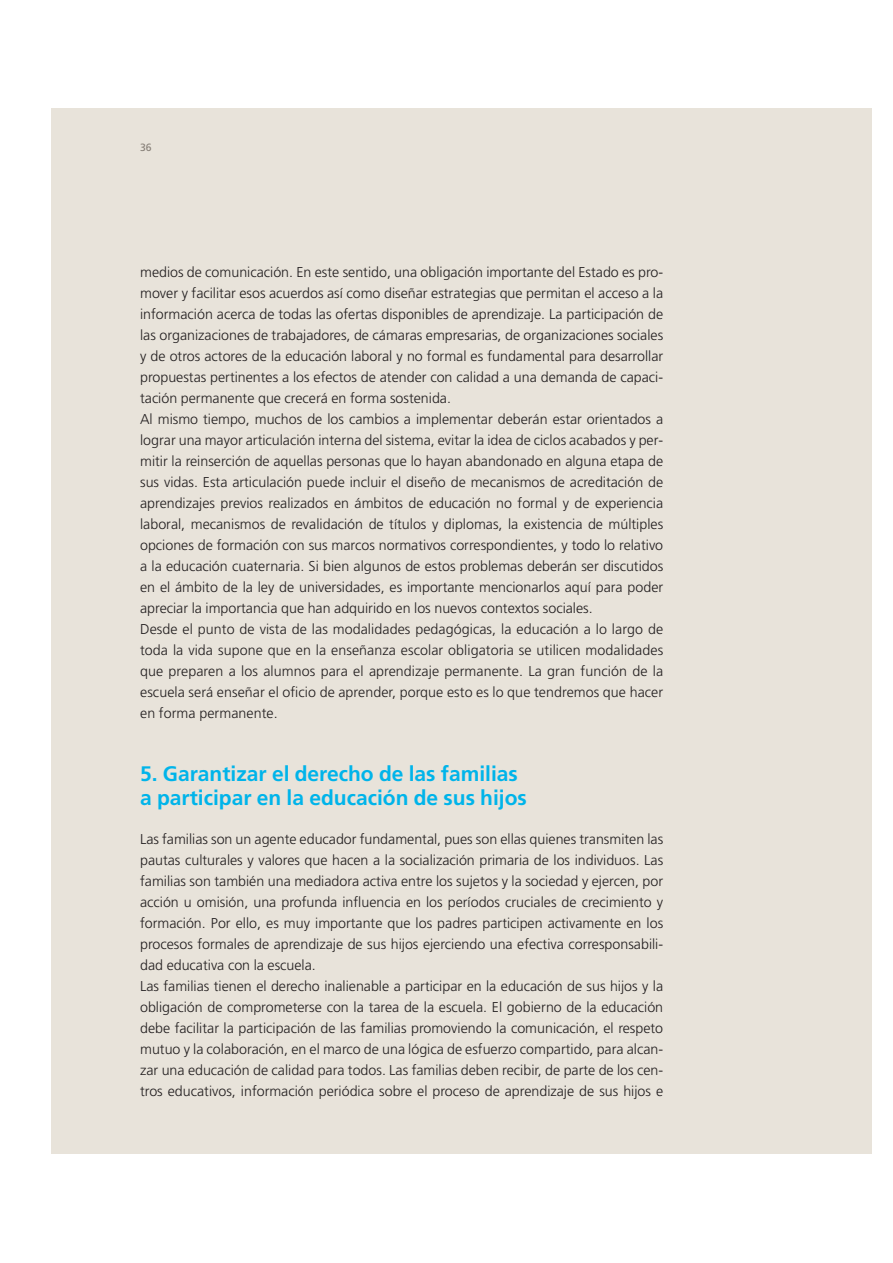
<style>
.page{position:relative;width:893px;height:1263px;background:#fff}
.page>*{position:absolute;margin:0;border:0;box-sizing:border-box;transform-origin:0 0}
.t1{font:700 21px/24px "Frutiger";color:#00b4ea}
.t2{font:300 14.25px/21px "Frutiger";color:#231f20}
.t3{font:10.5px "Frutiger";color:#857e76}
</style>
<div class="page">
<div style="left:51px;top:109px;width:820px;height:1045px;background:#e8e3da"></div>
<p class="t3" style="left:140px;top:143px;width:13px">36</p>
<p class="t2" style="left:140px;top:262px;width:525px">medios de comunicación. En este sentido, una obligación importante del Estado es pro&shy;mover y facilitar esos acuerdos así como diseñar estrategias que permitan el acceso a la información acerca de todas las ofertas disponibles de aprendizaje. La participación de las organizaciones de trabajadores, de cámaras empresarias, de organizaciones sociales y de otros actores de la educación laboral y no formal es fundamental para desarrollar propuestas pertinentes a los efectos de atender con calidad a una demanda de capaci&shy;tación permanente que crecerá en forma sostenida.<br>Al mismo tiempo, muchos de los cambios a implementar deberán estar orientados a lograr una mayor articulación interna del sistema, evitar la idea de ciclos acabados y per&shy;mitir la reinserción de aquellas personas que lo hayan abandonado en alguna etapa de sus vidas. Esta articulación puede incluir el diseño de mecanismos de acreditación de aprendizajes previos realizados en ámbitos de educación no formal y de experiencia laboral, mecanismos de revalidación de títulos y diplomas, la existencia de múltiples opciones de formación con sus marcos normativos correspondientes, y todo lo relativo a la educación cuaternaria. Si bien algunos de estos problemas deberán ser discutidos en el ámbito de la ley de universidades, es importante mencionarlos aquí para poder apreciar la importancia que han adquirido en los nuevos contextos sociales.<br>Desde el punto de vista de las modalidades pedagógicas, la educación a lo largo de toda la vida supone que en la enseñanza escolar obligatoria se utilicen modalidades que preparen a los alumnos para el aprendizaje permanente. La gran función de la escuela será enseñar el oficio de aprender, porque esto es lo que tendremos que hacer en forma permanente.</p>
<h1 class="t1" style="left:140px;top:763px;width:388px">5. Garantizar el derecho de las familias a participar en la educación de sus hijos</h1>
<p class="t2" style="left:140px;top:829px;width:525px">Las familias son un agente educador fundamental, pues son ellas quienes transmiten las pautas culturales y valores que hacen a la socialización primaria de los individuos. Las familias son también una mediadora activa entre los sujetos y la sociedad y ejercen, por acción u omisión, una profunda influencia en los períodos cruciales de crecimiento y formación. Por ello, es muy importante que los padres participen activamente en los procesos formales de aprendizaje de sus hijos ejerciendo una efectiva corresponsabili&shy;dad educativa con la escuela.<br>Las familias tienen el derecho inalienable a participar en la educación de sus hijos y la obligación de comprometerse con la tarea de la escuela. El gobierno de la educación debe facilitar la participación de las familias promoviendo la comunicación, el respeto mutuo y la colaboración, en el marco de una lógica de esfuerzo compartido, para alcan&shy;zar una educación de calidad para todos. Las familias deben recibir, de parte de los cen&shy;tros educativos, información periódica sobre el proceso de aprendizaje de sus hijos e</p>
</div>
